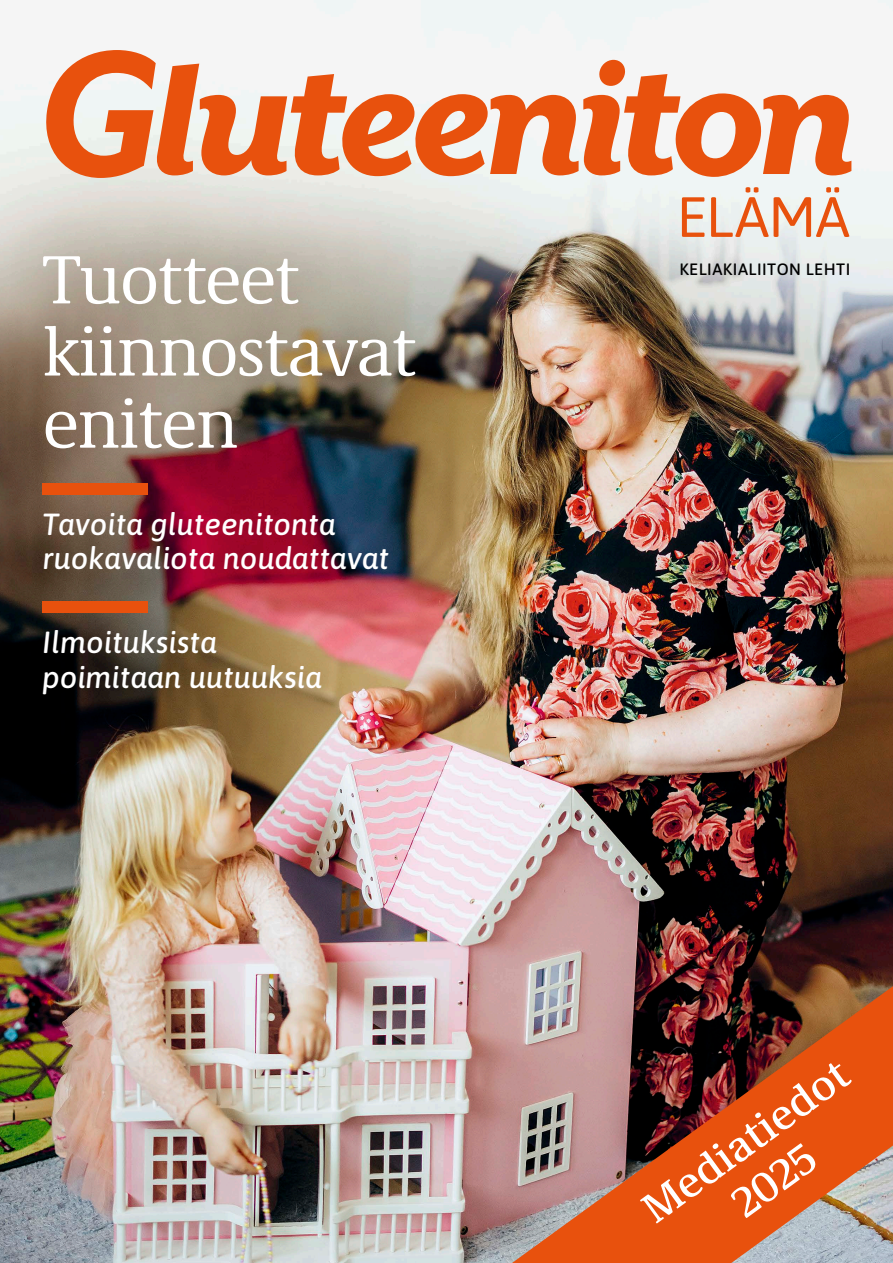
<style>
.page{position:relative;width:893px;height:1263px;background:#fff}
.page>*{position:absolute;margin:0;border:0;box-sizing:border-box;transform-origin:0 0}
.t1{font:70.65px/72.2px "Demos Next Pro";letter-spacing:-.025em;color:#fff}
.t2{font:500 43.2px/48.3px "Demos Next Pro";color:#fff;text-align:center}
.t3{font:italic 500 30.6px/34.3px "Asap";letter-spacing:.005em;color:#fff}
.t4{font:500 16.35px "Asap";letter-spacing:.03em;color:#000}
</style>
<div class="page">
<img style="left:0;top:0;width:893px;height:1263px">
<svg style="left:156px;top:60px;width:695px;height:117px"></svg>
<svg style="left:682px;top:187px;width:167px;height:50px"></svg>
<svg style="left:44px;top:50px;width:112px;height:128px"></svg>
<img style="left:512px;top:986px;width:381px;height:277px">
<div style="left:0;top:208px;width:460px;height:292px;background:#42221a;opacity:.45"></div>
<div style="left:43px;top:483px;width:105px;height:11px;background:#e8510d"></div>
<div style="left:43px;top:602px;width:105px;height:11px;background:#e8510d"></div>
<p class="t1" style="left:43px;top:240px;width:375px">Tuotteet kiinnostavat eniten</p>
<p class="t3" style="left:43px;top:505px;width:348px">Tavoita gluteenitonta ruokavaliota noudattavat</p>
<p class="t3" style="left:43px;top:624px;width:281px">Ilmoituksista poimitaan uutuuksia</p>
<p class="t4" style="left:679px;top:257px;width:173px">KELIAKIALIITON LEHTI</p>
<p class="t2" style="left:631px;top:1191px;width:245px;rotate:-36deg">Mediatiedot<br>2025</p>
</div>
